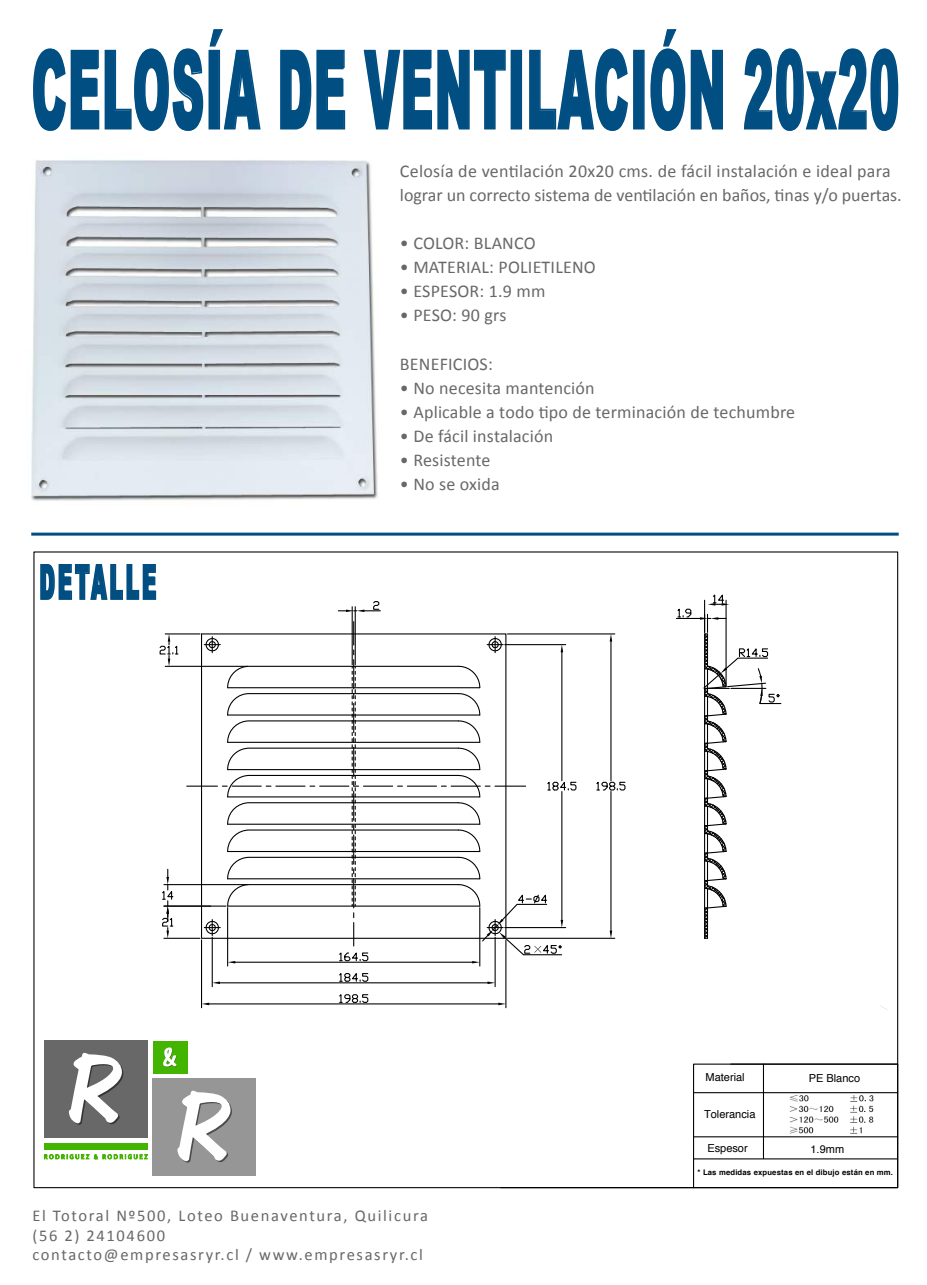
<style>
.page{position:relative;width:927px;height:1285px;background:#fff}
.page>*{position:absolute;margin:0;border:0;box-sizing:border-box;transform-origin:0 0}
.t1{font:900 109.2px "Arial";letter-spacing:.035em;color:#004e82;scale:.41 1}
.t2{font:900 48px "Arial";letter-spacing:.155em;color:#004e82;scale:.41 1}
.t3{font:18px/24px "Calibri";letter-spacing:.01em;color:#686868}
.t4{font:16.5px/19.5px "Calibri";letter-spacing:.1em;color:#686868}
.t5{font:10.95px "Helvetica";color:#000}
.t6{font:700 7.65px "Helvetica";letter-spacing:.02em;color:#000}
</style>
<div class="page">
<img style="left:31px;top:160px;width:347px;height:341px">
<svg style="left:33px;top:29px;width:228px;height:102px"></svg>
<svg style="left:280px;top:49px;width:66px;height:81px"></svg>
<svg style="left:363px;top:49px;width:143px;height:81px"></svg>
<div style="left:510px;top:50px;width:12px;height:79px;border:2px solid #004e82"></div>
<svg style="left:529px;top:48px;width:99px;height:83px"></svg>
<div style="left:633px;top:50px;width:11px;height:79px;border:2px solid #004e82"></div>
<svg style="left:650px;top:29px;width:73px;height:102px"></svg>
<svg style="left:744px;top:48px;width:155px;height:83px"></svg>
<div style="left:153px;top:1040px;width:34px;height:32px;background:#43b500"></div>
<div style="left:44px;top:1040px;width:103px;height:97px;background:#686868"></div>
<svg style="left:44px;top:1154px;width:104px;height:4px"></svg>
<svg style="left:163px;top:1047px;width:14px;height:19px"></svg>
<div style="left:44px;top:1143px;width:104px;height:6px;background:#43b500"></div>
<svg style="left:68px;top:1052px;width:55px;height:72px"></svg>
<div style="left:153px;top:1078px;width:103px;height:97px;background:#969696"></div>
<svg style="left:177px;top:1090px;width:55px;height:72px"></svg>
<hr style="left:31px;top:532px;width:867px;height:3px;background:#004e82">
<svg style="left:40px;top:564px;width:117px;height:36px"></svg>
<hr style="left:187px;top:785px;width:30px;height:1px;background:#000">
<hr style="left:212px;top:937px;width:1px;height:49px;background:#000">
<hr style="left:494px;top:937px;width:1px;height:49px;background:#000">
<hr style="left:220px;top:982px;width:267px;height:1px;background:#000">
<svg style="left:212px;top:981px;width:8px;height:2px"></svg>
<svg style="left:487px;top:981px;width:8px;height:2px"></svg>
<svg style="left:339px;top:973px;width:30px;height:9px"></svg>
<hr style="left:201px;top:939px;width:1px;height:68px;background:#000">
<hr style="left:505px;top:939px;width:1px;height:68px;background:#000">
<hr style="left:209px;top:1003px;width:289px;height:1px;background:#000">
<svg style="left:202px;top:1002px;width:7px;height:3px"></svg>
<svg style="left:498px;top:1002px;width:8px;height:3px"></svg>
<svg style="left:339px;top:994px;width:30px;height:9px"></svg>
<hr style="left:507px;top:633px;width:107px;height:1px;background:#000">
<hr style="left:507px;top:937px;width:107px;height:1px;background:#000">
<hr style="left:610px;top:641px;width:1px;height:139px;background:#000">
<hr style="left:610px;top:791px;width:1px;height:139px;background:#000">
<svg style="left:609px;top:633px;width:3px;height:8px"></svg>
<svg style="left:609px;top:930px;width:3px;height:8px"></svg>
<svg style="left:596px;top:779px;width:30px;height:12px"></svg>
<hr style="left:164px;top:937px;width:36px;height:1px;background:#000">
<hr style="left:164px;top:883px;width:83px;height:2px;background:#000">
<hr style="left:164px;top:905px;width:47px;height:1px;background:#000">
<svg style="left:162px;top:869px;width:12px;height:69px"></svg>
<hr style="left:165px;top:665px;width:82px;height:1px;background:#000">
<hr style="left:165px;top:633px;width:35px;height:1px;background:#000">
<svg style="left:159px;top:633px;width:19px;height:33px"></svg>
<hr style="left:227px;top:907px;width:1px;height:58px;background:#000">
<hr style="left:479px;top:907px;width:1px;height:58px;background:#000">
<svg style="left:204px;top:621px;width:373px;height:342px"></svg>
<hr style="left:676px;top:617px;width:24px;height:2px;background:#000">
<svg style="left:676px;top:608px;width:16px;height:10px"></svg>
<hr style="left:704px;top:600px;width:1px;height:32px;background:#000">
<hr style="left:725px;top:600px;width:1px;height:85px;background:#000">
<svg style="left:708px;top:594px;width:21px;height:11px"></svg>
<svg style="left:700px;top:614px;width:82px;height:325px"></svg>
<svg style="left:499px;top:1062px;width:399px;height:126px"></svg>
<hr style="left:693px;top:1091px;width:204px;height:1px;background:#000">
<hr style="left:693px;top:1135px;width:204px;height:2px;background:#000">
<hr style="left:693px;top:1158px;width:204px;height:1px;background:#000">
<hr style="left:763px;top:1063px;width:1px;height:95px;background:#000">
<hr style="left:730px;top:1063px;width:167px;height:1px;background:#000">
<hr style="left:351px;top:606px;width:2px;height:58px;background:#000">
<hr style="left:355px;top:606px;width:1px;height:58px;background:#000">
<svg style="left:338px;top:601px;width:42px;height:11px"></svg>
<img style="left:787px;top:1094px;width:93px;height:40px">
<h1 class="t1" style="left:32px;top:10px;width:2117px">CELOSÍA DE VENTILACIÓN 20x20</h1>
<h2 class="t2" style="left:40px;top:547px;width:286px">DETALLE</h2>
<p class="t3" style="left:400px;top:159px;width:503px">Celosía de ventilación 20x20 cms. de fácil instalación e ideal para lograr un correcto sistema de ventilación en baños, tinas y/o puertas.</p>
<p class="t3" style="left:400px;top:231px;width:137px">• COLOR: BLANCO</p>
<p class="t3" style="left:400px;top:255px;width:197px">• MATERIAL: POLIETILENO</p>
<p class="t3" style="left:400px;top:279px;width:147px">• ESPESOR: 1.9 mm</p>
<p class="t3" style="left:400px;top:303px;width:108px">• PESO: 90 grs</p>
<p class="t3" style="left:400px;top:351px;width:94px">BENEFICIOS:</p>
<p class="t3" style="left:400px;top:375px;width:196px">• No necesita mantención</p>
<p class="t3" style="left:400px;top:399px;width:397px">• Aplicable a todo tipo de terminación de techumbre</p>
<p class="t3" style="left:400px;top:423px;width:155px">• De fácil instalación</p>
<p class="t3" style="left:400px;top:447px;width:92px">• Resistente</p>
<p class="t3" style="left:400px;top:471px;width:101px">• No se oxida</p>
<p class="t5" style="left:705px;top:1068px;width:41px">Material</p>
<p class="t5" style="left:808px;top:1069px;width:53px">PE Blanco</p>
<p class="t5" style="left:704px;top:1105px;width:53px">Tolerancia</p>
<p class="t5" style="left:707px;top:1139px;width:42px">Espesor</p>
<p class="t5" style="left:810px;top:1140px;width:35px">1.9mm</p>
<p class="t6" style="left:697px;top:1165px;width:197px">* Las medidas expuestas en el dibujo están en mm.</p>
<p class="t4" style="left:32px;top:1205px;width:397px">El Totoral Nº500, Loteo Buenaventura, Quilicura (56 2) 24104600<br>contacto@empresasryr.cl / www.empresasryr.cl</p>
</div>
